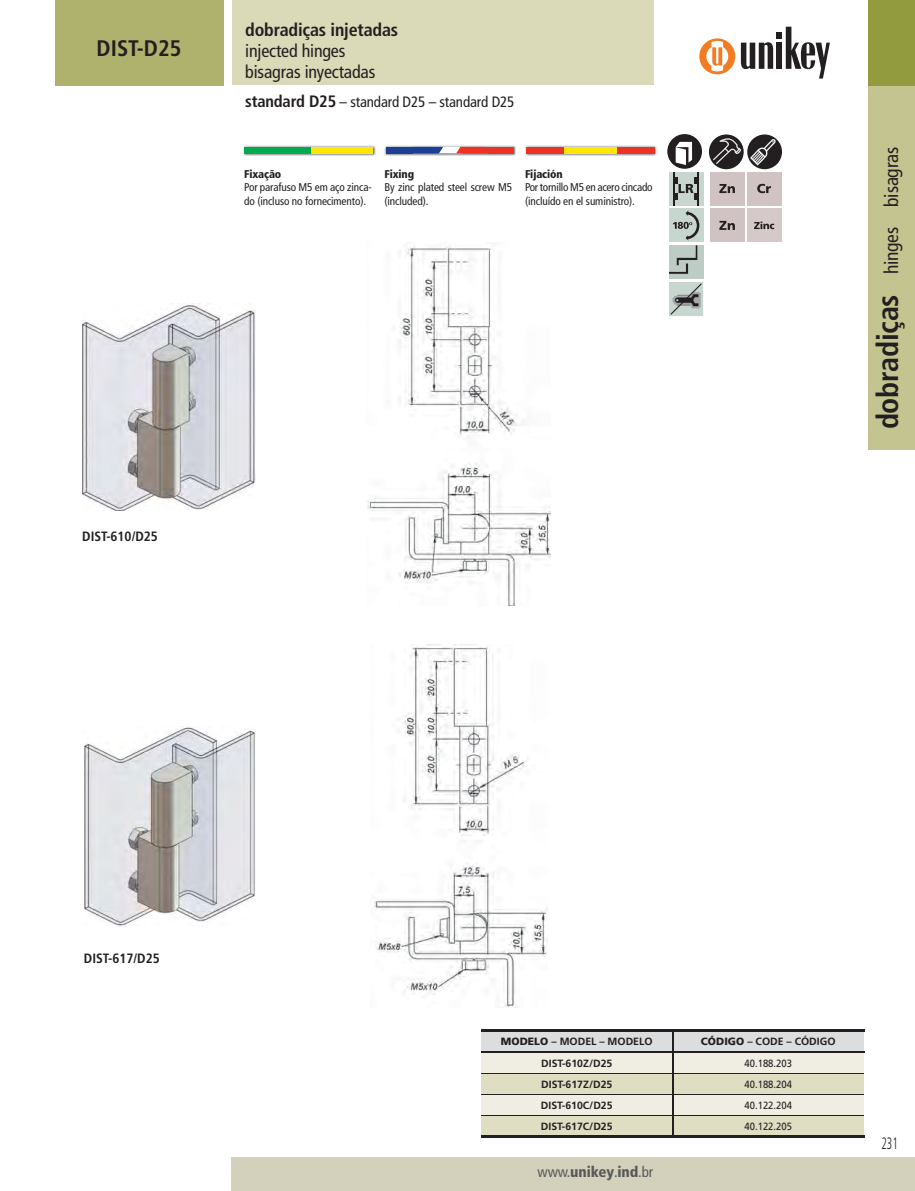
<style>
.page{position:relative;width:915px;height:1191px;background:#fff}
.page>*{position:absolute;margin:0;border:0;box-sizing:border-box;transform-origin:0 0}
.t1{font:700 condensed 30px "Frutiger";letter-spacing:-.01em;color:#231f20}
.t2{font:700 condensed 22.5px "Frutiger";color:#231f20}
.t3{font:condensed 19.5px "Frutiger";letter-spacing:-.01em;color:#231f20}
.t4{font:condensed 18px/21px "Frutiger";letter-spacing:-.01em;color:#231f20}
.t5{font:700 condensed 18px "Frutiger";letter-spacing:-.01em;color:#231f20}
.t6{font:300 condensed 16.5px "Frutiger";color:#231f20;scale:.7 1}
.t7{font:condensed 15px "Frutiger";letter-spacing:-.01em;color:#231f20}
.t8{font:900 condensed 15px "Frutiger";letter-spacing:-.01em;color:#58595b}
.t9{font:700 condensed 13.5px "Frutiger";color:#231f20}
.t10{font:condensed 11.25px/13.5px "Frutiger";letter-spacing:-.01em;color:#231f20}
.t11{font:900 condensed 11.25px "Frutiger";letter-spacing:-.01em;color:#231f20}
.t12{font:700 10.5px "Frutiger";color:#231f20}
.t13{font:10.5px "Frutiger";color:#231f20;scale:.9 1}
.s1{font-weight:700;font-size:16.5px}
.s2{font-weight:400;font-size:19.5px}
.s3{font-weight:900}
.s4{font-weight:400}
</style>
<div class="page">
<svg style="left:740px;top:27px;width:89px;height:52px"></svg>
<div style="left:699px;top:38px;width:36px;height:36px;background:#f47b20;border-radius:50%"></div>
<svg style="left:706px;top:41px;width:22px;height:30px"></svg>
<div style="left:232px;top:0;width:421px;height:85px;background:#dad9b8"></div>
<div style="left:232px;top:1157px;width:682px;height:33px;background:#d3d1bc"></div>
<div style="left:55px;top:0;width:168px;height:85px;background:#afb26d"></div>
<div style="left:867px;top:0;width:47px;height:449px;background:#c4c491"></div>
<img style="left:384px;top:146px;width:131px;height:10px">
<div style="left:437px;top:147px;width:24px;height:6px;background:#fff"></div>
<div style="left:386px;top:147px;width:26px;height:6px;background:#1b3f94"></div>
<svg style="left:412px;top:147px;width:31px;height:6px"></svg>
<svg style="left:456px;top:147px;width:30px;height:6px"></svg>
<div style="left:486px;top:147px;width:27px;height:6px;background:#ee3224"></div>
<img style="left:525px;top:146px;width:131px;height:10px">
<div style="left:562px;top:147px;width:55px;height:6px;background:#ffe800"></div>
<div style="left:526px;top:147px;width:37px;height:6px;background:#ee3224"></div>
<div style="left:617px;top:147px;width:37px;height:6px;background:#ee3224"></div>
<img style="left:243px;top:146px;width:132px;height:10px">
<div style="left:309px;top:147px;width:63px;height:6px;background:#ffe800"></div>
<div style="left:245px;top:147px;width:66px;height:6px;background:#00aa4f"></div>
<div style="left:867px;top:0;width:47px;height:85px;background:#929b3d"></div>
<div style="left:668px;top:171px;width:34px;height:34px;background:#c8d6d0"></div>
<hr style="left:697px;top:171px;width:2px;height:34px;background:#231f20">
<hr style="left:672px;top:171px;width:2px;height:34px;background:#231f20">
<svg style="left:674px;top:177px;width:23px;height:23px"></svg>
<svg style="left:667px;top:134px;width:115px;height:36px"></svg>
<img style="left:669px;top:208px;width:33px;height:34px">
<svg style="left:672px;top:222px;width:20px;height:7px"></svg>
<div style="left:709px;top:171px;width:35px;height:34px;background:#d1c3c3"></div>
<svg style="left:719px;top:184px;width:15px;height:9px"></svg>
<svg style="left:669px;top:282px;width:33px;height:34px"></svg>
<div style="left:668px;top:245px;width:34px;height:34px;background:#bdcdc6"></div>
<svg style="left:668px;top:245px;width:29px;height:29px"></svg>
<div style="left:746px;top:208px;width:35px;height:34px;background:#d6c9c9"></div>
<svg style="left:754px;top:222px;width:20px;height:7px"></svg>
<div style="left:746px;top:171px;width:34px;height:34px;background:#d1c3c3"></div>
<svg style="left:757px;top:184px;width:13px;height:9px"></svg>
<div style="left:709px;top:208px;width:35px;height:34px;background:#d1c3c3"></div>
<svg style="left:719px;top:221px;width:15px;height:9px"></svg>
<svg style="left:481px;top:1031px;width:382px;height:104px;background:#deddcf"></svg>
<hr style="left:481px;top:1072px;width:190px;height:1px;background:#231f20">
<hr style="left:673px;top:1072px;width:190px;height:1px;background:#231f20">
<hr style="left:481px;top:1094px;width:190px;height:1px;background:#231f20">
<hr style="left:673px;top:1094px;width:190px;height:1px;background:#231f20">
<hr style="left:481px;top:1115px;width:190px;height:1px;background:#231f20">
<hr style="left:673px;top:1115px;width:190px;height:1px;background:#231f20">
<hr style="left:481px;top:1029px;width:382px;height:2px;background:#231f20">
<hr style="left:481px;top:1135px;width:382px;height:3px;background:#231f20">
<hr style="left:671px;top:1031px;width:2px;height:20px;background:#231f20">
<hr style="left:671px;top:1052px;width:2px;height:83px;background:#231f20">
<hr style="left:481px;top:1051px;width:382px;height:1px;background:#231f20">
<img style="left:367px;top:242px;width:184px;height:363px">
<img style="left:374px;top:644px;width:173px;height:364px">
<img style="left:82px;top:303px;width:174px;height:207px">
<img style="left:84px;top:726px;width:172px;height:200px">
<h2 class="t2" style="left:96px;top:39px;width:86px">DIST-D25</h2>
<h3 class="t5" style="left:245px;top:22px;width:154px">dobradiças injetadas</h3>
<h3 class="t4" style="left:245px;top:41px;width:132px">injected hinges bisagras inyectadas</h3>
<h3 class="t7" style="left:245px;top:96px;width:271px"><span class="s1">standard D25</span> – standard D25 – standard D25</h3>
<p class="t11" style="left:244px;top:169px;width:39px">Fixação</p>
<p class="t10" style="left:244px;top:181px;width:129px">Por parafuso M5 em aço zinca&shy;do (incluso no fornecimento).</p>
<p class="t11" style="left:384px;top:169px;width:31px">Fixing</p>
<p class="t10" style="left:384px;top:181px;width:129px">By zinc plated steel screw M5 (included).</p>
<p class="t11" style="left:525px;top:169px;width:39px">Fijación</p>
<p class="t10" style="left:525px;top:181px;width:129px">Por tornillo M5 en acero cincado (incluído en el suministro).</p>
<p class="t9" style="left:82px;top:530px;width:77px">DIST-610/D25</p>
<h3 class="t3" style="left:883px;top:207px;width:61px;rotate:-90deg">bisagras</h3>
<h1 class="t1" style="left:875px;top:429px;width:204px;rotate:-90deg">dobradiças <span class="s2">hinges</span></h1>
<p class="t9" style="left:84px;top:952px;width:77px">DIST-617/D25</p>
<p class="t12" style="left:501px;top:1037px;width:153px"><span class="s3">MODELO</span> – MODEL – MODELO</p>
<p class="t12" style="left:700px;top:1037px;width:136px"><span class="s3">CÓDIGO</span> – CODE – CÓDIGO</p>
<p class="t12" style="left:541px;top:1058px;width:73px">DIST-610Z/D25</p>
<p class="t13" style="left:744px;top:1058px;width:54px">40.188.203</p>
<p class="t12" style="left:541px;top:1080px;width:73px">DIST-617Z/D25</p>
<p class="t13" style="left:744px;top:1080px;width:54px">40.188.204</p>
<p class="t12" style="left:540px;top:1101px;width:73px">DIST-610C/D25</p>
<p class="t13" style="left:744px;top:1101px;width:54px">40.122.204</p>
<p class="t12" style="left:540px;top:1122px;width:73px">DIST-617C/D25</p>
<p class="t13" style="left:744px;top:1122px;width:54px">40.122.205</p>
<h3 class="t8" style="left:537px;top:1166px;width:117px"><span class="s4">www.</span>unikey<span class="s4">.</span>ind<span class="s4">.br</span></h3>
<h3 class="t6" style="left:881px;top:1137px;width:25px">231</h3>
</div>
